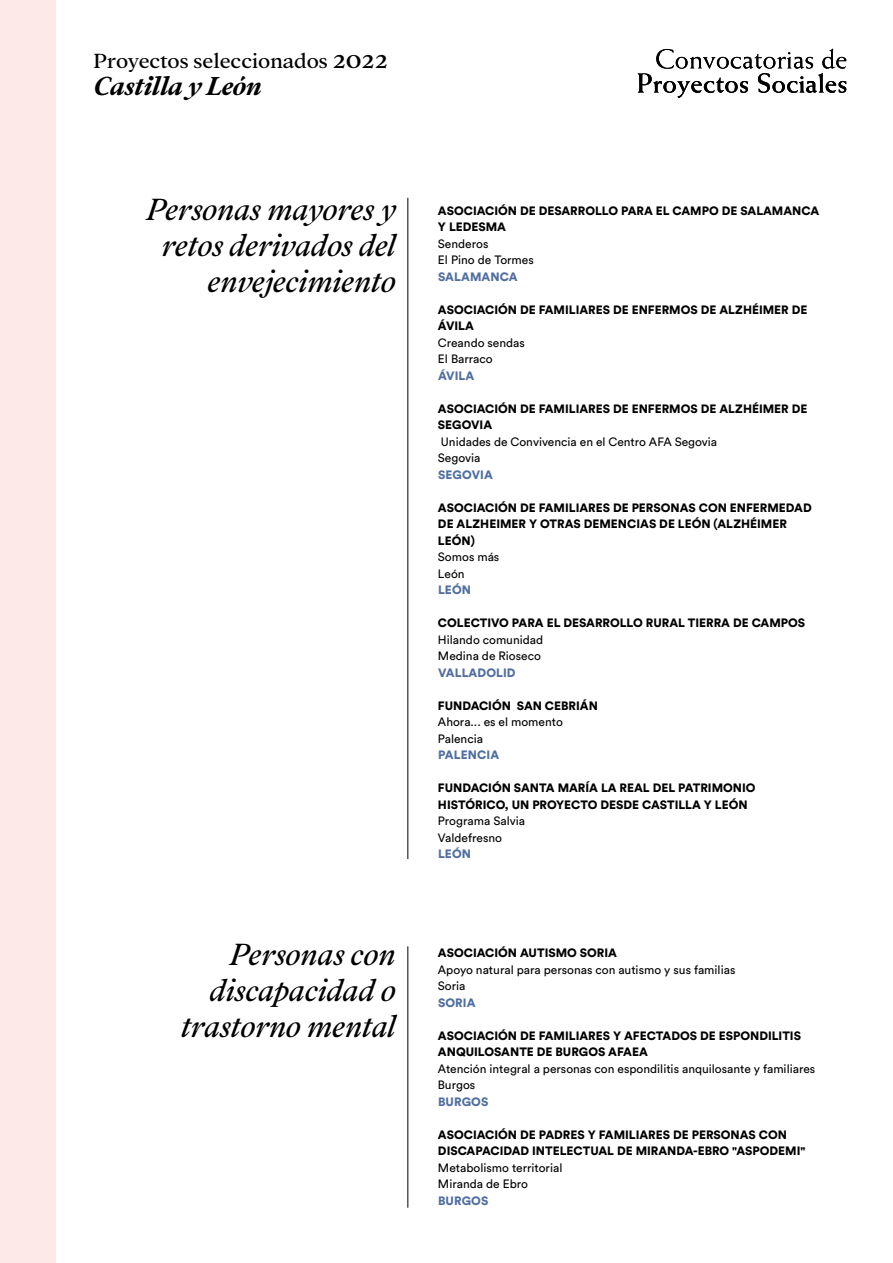
<style>
.page{position:relative;width:893px;height:1263px;background:#fff}
.page>*{position:absolute;margin:0;border:0;box-sizing:border-box;transform-origin:0 0}
.t1{font:italic 33.75px/35.8px "Addington CF";color:#000;text-align:right}
.t2{font:italic 700 28.5px "Addington CF";color:#000}
.t3{font:22.5px "Addington CF";letter-spacing:-.005em;color:#000}
.t4{font:900 12px/16.5px "Circular Std";color:#000}
.t5{font:12px/16.5px "Circular Std";color:#000}
.t6{font:900 12px "Circular Std";letter-spacing:.01em;color:#506e9f}
.s1{font-size:29.25px}
</style>
<div class="page">
<svg style="left:638px;top:49px;width:208px;height:49px"></svg>
<hr style="left:407px;top:198px;width:1px;height:661px;background:#000">
<hr style="left:407px;top:946px;width:1px;height:262px;background:#000">
<div style="left:0;top:0;width:55px;height:1263px;background:#fdeae6"></div>
<h3 class="t3" style="left:94px;top:48px;width:296px">Proyectos seleccionados <span class="s1">2022</span></h3>
<h2 class="t2" style="left:94px;top:69px;width:170px">Castilla y León</h2>
<h1 class="t1" style="left:147px;top:193px;width:250px">Personas mayores y retos derivados del envejecimiento</h1>
<h1 class="t1" style="left:181px;top:938px;width:217px">Personas con discapacidad o trastorno mental</h1>
<p class="t4" style="left:438px;top:202px;width:383px">ASOCIACIÓN DE DESARROLLO PARA EL CAMPO DE SALAMANCA<br>Y LEDESMA</p>
<p class="t5" style="left:438px;top:235px;width:97px">Senderos<br>El Pino de Tormes</p>
<p class="t6" style="left:438px;top:268px;width:81px">SALAMANCA</p>
<p class="t4" style="left:438px;top:301px;width:371px">ASOCIACIÓN DE FAMILIARES DE ENFERMOS DE ALZHÉIMER DE<br>ÁVILA</p>
<p class="t5" style="left:438px;top:334px;width:88px">Creando sendas<br>El Barraco</p>
<p class="t6" style="left:438px;top:367px;width:38px">ÁVILA</p>
<p class="t4" style="left:438px;top:400px;width:371px">ASOCIACIÓN DE FAMILIARES DE ENFERMOS DE ALZHÉIMER DE<br>SEGOVIA</p>
<p class="t5" style="left:438px;top:433px;width:281px">Unidades de Convivencia en el Centro AFA Segovia<br>Segovia</p>
<p class="t6" style="left:438px;top:466px;width:56px">SEGOVIA</p>
<p class="t4" style="left:438px;top:499px;width:375px">ASOCIACIÓN DE FAMILIARES DE PERSONAS CON ENFERMEDAD<br>DE ALZHEIMER Y OTRAS DEMENCIAS DE LEÓN (ALZHÉIMER<br>LEÓN)</p>
<p class="t5" style="left:438px;top:548px;width:63px">Somos más<br>León</p>
<p class="t6" style="left:438px;top:582px;width:35px">LEÓN</p>
<p class="t4" style="left:438px;top:614px;width:369px">COLECTIVO PARA EL DESARROLLO RURAL TIERRA DE CAMPOS</p>
<p class="t5" style="left:438px;top:631px;width:107px">Hilando comunidad<br>Medina de Rioseco</p>
<p class="t6" style="left:438px;top:664px;width:79px">VALLADOLID</p>
<p class="t4" style="left:438px;top:697px;width:161px">FUNDACIÓN SAN CEBRIÁN</p>
<p class="t5" style="left:438px;top:713px;width:126px">Ahora... es el momento<br>Palencia</p>
<p class="t6" style="left:438px;top:747px;width:63px">PALENCIA</p>
<p class="t4" style="left:438px;top:779px;width:319px">FUNDACIÓN SANTA MARÍA LA REAL DEL PATRIMONIO<br>HISTÓRICO, UN PROYECTO DESDE CASTILLA Y LEÓN</p>
<p class="t5" style="left:438px;top:812px;width:89px">Programa Salvia<br>Valdefresno</p>
<p class="t6" style="left:438px;top:846px;width:35px">LEÓN</p>
<p class="t4" style="left:438px;top:944px;width:181px">ASOCIACIÓN AUTISMO SORIA</p>
<p class="t5" style="left:438px;top:961px;width:299px">Apoyo natural para personas con autismo y sus familias<br>Soria</p>
<p class="t6" style="left:438px;top:994px;width:39px">SORIA</p>
<p class="t4" style="left:438px;top:1027px;width:365px">ASOCIACIÓN DE FAMILIARES Y AFECTADOS DE ESPONDILITIS<br>ANQUILOSANTE DE BURGOS AFAEA</p>
<p class="t5" style="left:438px;top:1060px;width:379px">Atención integral a personas con espondilitis anquilosante y familiares<br>Burgos</p>
<p class="t6" style="left:438px;top:1093px;width:52px">BURGOS</p>
<p class="t4" style="left:438px;top:1126px;width:369px">ASOCIACIÓN DE PADRES Y FAMILIARES DE PERSONAS CON<br>DISCAPACIDAD INTELECTUAL DE MIRANDA-EBRO "ASPODEMI"</p>
<p class="t5" style="left:438px;top:1159px;width:126px">Metabolismo territorial<br>Miranda de Ebro</p>
<p class="t6" style="left:438px;top:1192px;width:52px">BURGOS</p>
</div>
